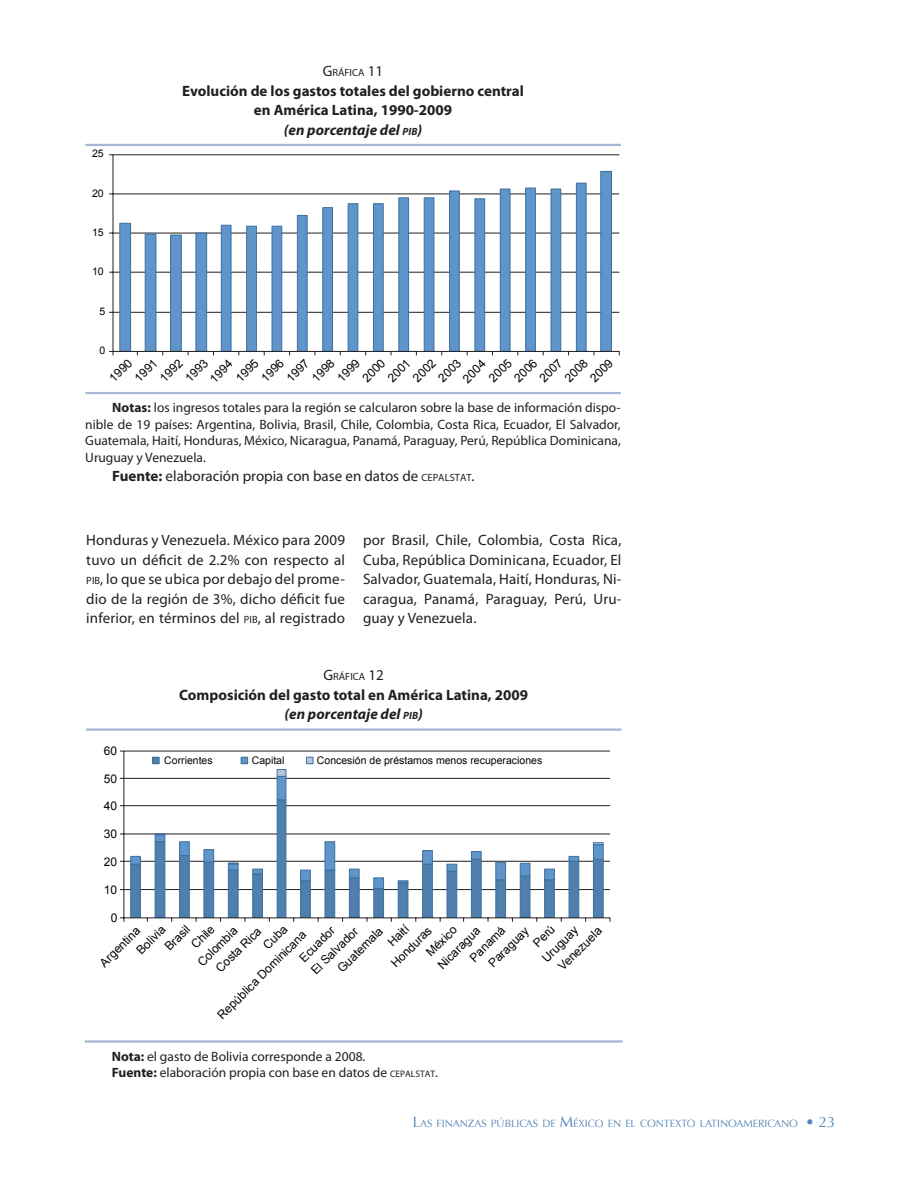
<style>
.page{position:relative;width:919px;height:1189px;background:#fff}
.page>*{position:absolute;margin:0;border:0;box-sizing:border-box;transform-origin:0 0}
.Body_text{font:15px/19.5px "Myriad Pro";letter-spacing:.01em;color:#231f20;text-align:justify}
.a1{font:700 15px/19.5px "Myriad Pro";color:#231f20;text-align:center}
.a3{font:13.5px/16.5px "Myriad Pro";color:#231f20;text-align:justify}
.nota{font:13.5px "Myriad Pro";color:#231f20}
.t1{font:12px "Arial";color:#040503}
.t2{font:10.5px "Arial";color:#040503}
.t3{font:10.5px "Optima";color:#5385b6}
.a1-2{font:10.5px "Myriad Pro";color:#231f20}
.s1{font-size:15px}
.s2{font-style:italic}
.s3{font-style:italic;font-size:10.5px}
.s4{font-weight:700}
.s5{font-size:10.5px}
.s6{font-size:9.45px}
</style>
<div class="page">
<hr style="left:85px;top:144px;width:536px;height:2px;background:#a4b7d6">
<hr style="left:113px;top:154px;width:506px;height:1px;background:#231f20">
<hr style="left:113px;top:193px;width:506px;height:1px;background:#231f20">
<hr style="left:113px;top:233px;width:506px;height:1px;background:#231f20">
<hr style="left:113px;top:272px;width:506px;height:1px;background:#231f20">
<hr style="left:113px;top:312px;width:506px;height:1px;background:#231f20">
<svg style="left:119px;top:170px;width:493px;height:181px"></svg>
<hr style="left:113px;top:155px;width:1px;height:196px;background:#231f20">
<hr style="left:113px;top:351px;width:506px;height:1px;background:#231f20">
<hr style="left:85px;top:392px;width:536px;height:2px;background:#a4b7d6">
<hr style="left:86px;top:728px;width:535px;height:2px;background:#a4b7d6">
<hr style="left:85px;top:1040px;width:538px;height:2px;background:#a4b7d6">
<hr style="left:124px;top:750px;width:486px;height:1px;background:#231f20">
<hr style="left:124px;top:778px;width:486px;height:1px;background:#231f20">
<hr style="left:124px;top:805px;width:486px;height:1px;background:#231f20">
<hr style="left:124px;top:833px;width:486px;height:1px;background:#231f20">
<hr style="left:124px;top:861px;width:486px;height:1px;background:#231f20">
<hr style="left:124px;top:889px;width:486px;height:1px;background:#231f20">
<svg style="left:130px;top:777px;width:24px;height:112px"></svg>
<svg style="left:154px;top:769px;width:450px;height:148px"></svg>
<hr style="left:123px;top:751px;width:1px;height:166px;background:#231f20">
<hr style="left:124px;top:917px;width:486px;height:1px;background:#231f20">
<svg style="left:154px;top:758px;width:4px;height:4px"></svg>
<div style="left:152px;top:756px;width:8px;height:8px;border:1px solid #3d6f9c"></div>
<div style="left:241px;top:757px;width:7px;height:6px;background:#5f95ca"></div>
<div style="left:241px;top:756px;width:7px;height:8px;border:1px solid #3d6f9c"></div>
<div style="left:306px;top:757px;width:7px;height:6px;background:#b6c4dd"></div>
<div style="left:306px;top:756px;width:7px;height:8px;border:1px solid #3d6f9c"></div>
<p class="t2" style="left:92px;top:147px;width:13px">25</p>
<p class="t2" style="left:92px;top:186px;width:13px">20</p>
<p class="t2" style="left:92px;top:225px;width:13px">15</p>
<p class="t2" style="left:92px;top:265px;width:13px">10</p>
<p class="t2" style="left:99px;top:304px;width:7px">5</p>
<p class="t2" style="left:99px;top:343px;width:7px">0</p>
<p class="a1-2" style="left:323px;top:66px;width:62px"><span class="s1">G</span>RÁFICA <span class="s1">11</span></p>
<p class="a1" style="left:182px;top:80px;width:343px">Evolución de los gastos totales del gobierno central en América Latina, 1990-2009<br><span class="s2">(en porcentaje del</span> <span class="s3">pib</span><span class="s2">)</span></p>
<p class="t1" style="left:106px;top:374px;width:28px;rotate:-45deg">1990</p>
<p class="t1" style="left:131px;top:374px;width:28px;rotate:-45deg">1991</p>
<p class="t1" style="left:156px;top:374px;width:28px;rotate:-45deg">1992</p>
<p class="t1" style="left:182px;top:374px;width:28px;rotate:-45deg">1993</p>
<p class="t1" style="left:206px;top:375px;width:28px;rotate:-45deg">1994</p>
<p class="t1" style="left:232px;top:374px;width:28px;rotate:-45deg">1995</p>
<p class="t1" style="left:258px;top:374px;width:28px;rotate:-45deg">1996</p>
<p class="t1" style="left:283px;top:374px;width:28px;rotate:-45deg">1997</p>
<p class="t1" style="left:308px;top:374px;width:28px;rotate:-45deg">1998</p>
<p class="t1" style="left:333px;top:374px;width:28px;rotate:-45deg">1999</p>
<p class="t1" style="left:359px;top:374px;width:28px;rotate:-45deg">2000</p>
<p class="t1" style="left:384px;top:374px;width:28px;rotate:-45deg">2001</p>
<p class="t1" style="left:409px;top:374px;width:28px;rotate:-45deg">2002</p>
<p class="t1" style="left:435px;top:374px;width:28px;rotate:-45deg">2003</p>
<p class="t1" style="left:459px;top:375px;width:28px;rotate:-45deg">2004</p>
<p class="t1" style="left:485px;top:374px;width:28px;rotate:-45deg">2005</p>
<p class="t1" style="left:511px;top:374px;width:28px;rotate:-45deg">2006</p>
<p class="t1" style="left:536px;top:374px;width:28px;rotate:-45deg">2007</p>
<p class="t1" style="left:561px;top:374px;width:28px;rotate:-45deg">2008</p>
<p class="t1" style="left:586px;top:374px;width:28px;rotate:-45deg">2009</p>
<p class="a3" style="left:85px;top:399px;width:537px;text-indent:27px"><span class="s4">Notas:</span> los ingresos totales para la región se calcularon sobre la base de información dispo&shy;nible de 19 países: Argentina, Bolivia, Brasil, Chile, Colombia, Costa Rica, Ecuador, El Salvador, Guatemala, Haití, Honduras, México, Nicaragua, Panamá, Paraguay, Perú, República Dominicana, Uruguay y Venezuela.</p>
<p class="Body_text" style="left:112px;top:466px;width:364px"><span class="s4">Fuente:</span> elaboración propia con base en datos de <span class="s5">CEPALSTAT</span>.</p>
<p class="Body_text" style="left:86px;top:530px;width:260px">Honduras y Venezuela. México para 2009 tuvo un déficit de 2.2% con respecto al <span class="s5">PIB</span>, lo que se ubica por debajo del prome&shy;dio de la región de 3%, dicho déficit fue inferior, en términos del <span class="s5">PIB</span>, al registrado</p>
<p class="Body_text" style="left:363px;top:530px;width:260px">por Brasil, Chile, Colombia, Costa Rica, Cuba, República Dominicana, Ecuador, El Salvador, Guatemala, Haití, Honduras, Ni&shy;caragua, Panamá, Paraguay, Perú, Uru&shy;guay y Venezuela.</p>
<p class="t1" style="left:104px;top:742px;width:15px">60</p>
<p class="t1" style="left:104px;top:770px;width:15px">50</p>
<p class="t1" style="left:104px;top:798px;width:15px">40</p>
<p class="t1" style="left:104px;top:826px;width:15px">30</p>
<p class="t1" style="left:104px;top:853px;width:15px">20</p>
<p class="t1" style="left:104px;top:881px;width:15px">10</p>
<p class="a1-2" style="left:323px;top:670px;width:62px"><span class="s1">G</span>RÁFICA <span class="s1">12</span></p>
<p class="a1" style="left:179px;top:684px;width:350px">Composición del gasto total en América Latina, 2009 <span class="s2">(en porcentaje del</span> <span class="s3">pib</span><span class="s2">)</span></p>
<p class="t2" style="left:164px;top:753px;width:50px">Corrientes</p>
<p class="t2" style="left:252px;top:753px;width:34px">Capital</p>
<p class="t2" style="left:317px;top:753px;width:227px">Concesión de préstamos menos recuperaciones</p>
<p class="t1" style="left:111px;top:909px;width:8px">0</p>
<p class="t1" style="left:334px;top:964px;width:60px;rotate:-45deg">Guatemala</p>
<p class="t1" style="left:384px;top:938px;width:26px;rotate:-45deg">Haití</p>
<p class="t1" style="left:485px;top:959px;width:53px;rotate:-45deg">Paraguay</p>
<p class="t1" style="left:529px;top:939px;width:27px;rotate:-45deg">Perú</p>
<p class="t1" style="left:133px;top:946px;width:37px;rotate:-45deg">Bolivia</p>
<p class="t1" style="left:161px;top:942px;width:32px;rotate:-45deg">Brasil</p>
<p class="t1" style="left:188px;top:940px;width:29px;rotate:-45deg">Chile</p>
<p class="t1" style="left:466px;top:954px;width:46px;rotate:-45deg">Panamá</p>
<p class="t1" style="left:212px;top:964px;width:60px;rotate:-45deg">Costa Rica</p>
<p class="t1" style="left:260px;top:941px;width:30px;rotate:-45deg">Cuba</p>
<p class="t1" style="left:423px;top:948px;width:40px;rotate:-45deg">México</p>
<p class="t1" style="left:296px;top:954px;width:46px;rotate:-45deg">Ecuador</p>
<p class="t1" style="left:538px;top:954px;width:47px;rotate:-45deg">Uruguay</p>
<p class="t1" style="left:194px;top:958px;width:52px;rotate:-45deg">Colombia</p>
<p class="t1" style="left:96px;top:959px;width:53px;rotate:-45deg">Argentina</p>
<p class="t1" style="left:387px;top:959px;width:54px;rotate:-45deg">Honduras</p>
<p class="t1" style="left:307px;top:966px;width:63px;rotate:-45deg">El Salvador</p>
<p class="t1" style="left:434px;top:961px;width:56px;rotate:-45deg">Nicaragua</p>
<p class="t1" style="left:555px;top:962px;width:58px;rotate:-45deg">Venezuela</p>
<p class="t1" style="left:214px;top:1011px;width:122px;rotate:-45deg">República Dominicana</p>
<p class="a3" style="left:112px;top:1047px;width:255px"><span class="s4">Nota:</span> el gasto de Bolivia corresponde a 2008.</p>
<p class="nota" style="left:112px;top:1064px;width:328px"><span class="s4">Fuente:</span> elaboración propia con base en datos de <span class="s6">CEPALSTAT</span>.</p>
<p class="t3" style="left:413px;top:1117px;width:424px"><span class="s1">L</span>AS FINANZAS PÚBLICAS DE <span class="s1">M</span>ÉXICO EN EL CONTEXTO LATINOAMERICANO <span class="s1">• 23</span></p>
</div>
